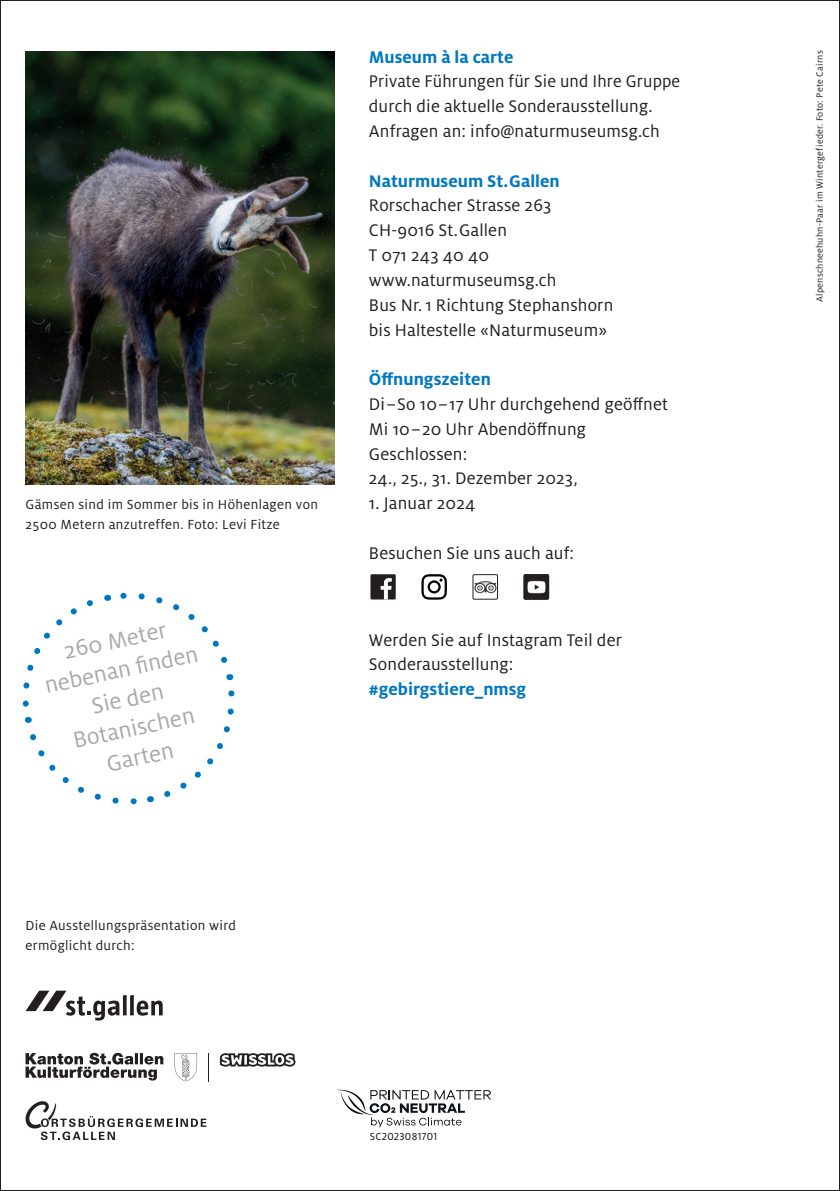
<style>
.page{position:relative;width:840px;height:1191px;background:#fff}
.page>*{position:absolute;margin:0;border:0;box-sizing:border-box;transform-origin:0 0}
.t1{font:24.8px/29.8px "Milo Pro";color:#a8a9ad;text-align:center}
.t2{font:18.6px/24.8px "Milo Pro";letter-spacing:.01em;color:#231f20}
.t3{font:700 18.6px "Milo Pro";color:#0078c0}
.t4{font:14.6px/19.4px "Milo Pro";letter-spacing:.025em;color:#231f20}
.t5{font:11.2px "Milo Pro";letter-spacing:.03em;color:#101315}
.t6{font:10px "Milo Pro";letter-spacing:.025em;color:#231f20}
</style>
<div class="page">
<img style="left:26px;top:51px;width:308px;height:433px">
<div style="left:370px;top:574px;width:25px;height:25px;background:#231f20"></div>
<svg style="left:380px;top:578px;width:11px;height:21px"></svg>
<svg style="left:421px;top:574px;width:25px;height:25px"></svg>
<img style="left:474px;top:580px;width:21px;height:14px">
<div style="left:472px;top:574px;width:25px;height:25px;border:1px solid #231f20"></div>
<img style="left:525px;top:576px;width:22px;height:21px">
<div style="left:523px;top:574px;width:26px;height:25px;border:1px solid #231f20"></div>
<svg style="left:164px;top:674px;width:71px;height:123px"></svg>
<svg style="left:107px;top:592px;width:120px;height:71px"></svg>
<svg style="left:22px;top:600px;width:71px;height:123px"></svg>
<svg style="left:30px;top:734px;width:121px;height:71px"></svg>
<svg style="left:839px;top:0;width:1px;height:1191px"></svg>
<svg style="left:0;top:0;width:1px;height:1191px"></svg>
<svg style="left:336px;top:1089px;width:155px;height:38px"></svg>
<svg style="left:26px;top:1101px;width:180px;height:39px"></svg>
<hr style="left:123px;top:995px;width:3px;height:20px;background:#231f20">
<svg style="left:130px;top:995px;width:4px;height:20px"></svg>
<svg style="left:137px;top:1000px;width:25px;height:15px"></svg>
<svg style="left:26px;top:990px;width:93px;height:30px"></svg>
<svg style="left:26px;top:1052px;width:137px;height:28px"></svg>
<svg style="left:174px;top:1053px;width:23px;height:28px"></svg>
<svg style="left:220px;top:1053px;width:75px;height:13px"></svg>
<svg style="left:208px;top:1053px;width:1px;height:28px"></svg>
<p class="t4" style="left:26px;top:495px;width:294px">Gämsen sind im Sommer bis in Höhenlagen von<br>2500 Metern anzutreffen. Foto: Levi Fitze</p>
<h1 class="t1" style="left:36px;top:642px;width:158px;rotate:-12deg">260 Meter nebenan fi nden<br>Sie den<br>Botanischen<br>Garten</h1>
<p class="t3" style="left:369px;top:46px;width:146px">Museum à la carte</p>
<p class="t2" style="left:369px;top:69px;width:312px">Private Führungen für Sie und Ihre Gruppe durch die aktuelle Sonderausstellung.<br>Anfragen an: info@naturmuseumsg.ch</p>
<p class="t3" style="left:369px;top:170px;width:192px">Naturmuseum St.Gallen</p>
<p class="t2" style="left:369px;top:193px;width:246px">Rorschacher Strasse 263<br>CH-9016 St.Gallen<br>T 071 243 40 40 www.naturmuseumsg.ch<br>Bus Nr. 1 Richtung Stephanshorn bis Haltestelle «Naturmuseum»</p>
<p class="t3" style="left:369px;top:369px;width:123px">Öffnungszeiten</p>
<p class="t2" style="left:369px;top:392px;width:300px">Di–So 10–17 Uhr durchgehend geöffnet<br>Mi 10–20 Uhr Abendöffnung<br>Geschlossen:<br>24., 25., 31. Dezember 2023,</p>
<p class="t2" style="left:369px;top:491px;width:108px">1. Januar 2024</p>
<p class="t2" style="left:369px;top:540px;width:207px">Besuchen Sie uns auch auf:</p>
<p class="t2" style="left:369px;top:627px;width:254px">Werden Sie auf Instagram Teil der<br>Sonderausstellung:</p>
<p class="t3" style="left:369px;top:679px;width:159px">#gebirgstiere_nmsg</p>
<p class="t4" style="left:26px;top:916px;width:212px">Die Ausstellungspräsentation wird ermöglicht durch:</p>
<p class="t5" style="left:369px;top:1130px;width:69px">SC2023081701</p>
<p class="t6" style="left:813px;top:302px;width:253px;rotate:-90deg">Alpenschneehuhn-Paar im Wintergefieder. Foto: Pete Cairns</p>
</div>
